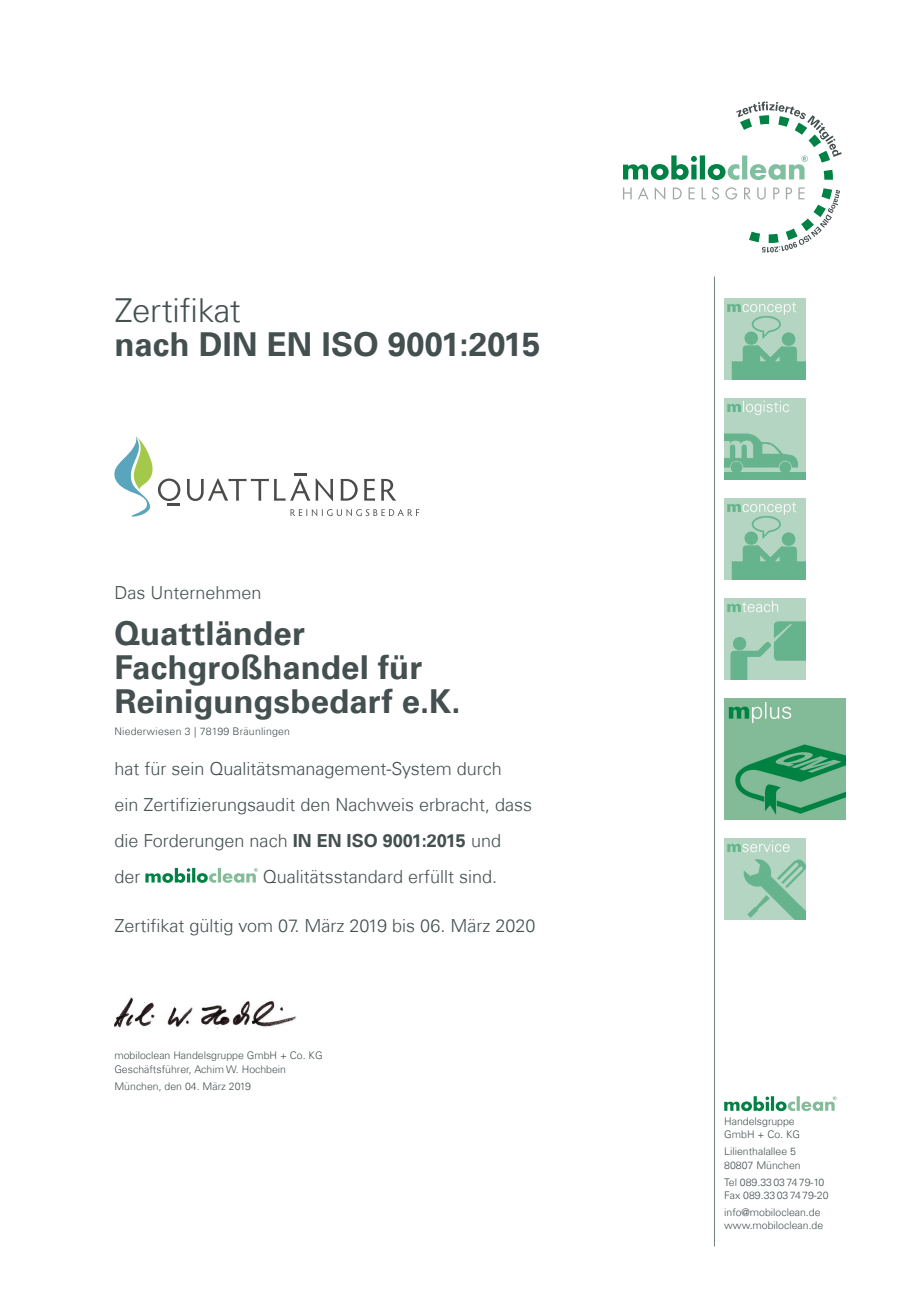
<style>
.page{position:relative;width:919px;height:1289px;background:#fff}
.page>*{position:absolute;margin:0;border:0;box-sizing:border-box;transform-origin:0 0}
._002_Firma{font:700 33px/33.8px "Univers Com 65";color:#444f50}
._001_gemeinsamm_star{font:700 33px/33.8px "Univers Com 65";color:#444f50}
._001_fließ{font:300 18px/36px "Univers Com 45";color:#444f50}
._003_adresse_li_7_9{font:300 10.5px/13.5px "Univers Com 45";color:#444f50}
._003_adresse_li_7_9-2{font:300 10.5px "Univers Com 45";letter-spacing:.02em;color:#444f50}
.s1{font-family:"Univers Com 45";font-weight:300}
.s2{font-family:"Univers Com 65";font-weight:700}
</style>
<div class="page">
<svg style="left:340px;top:479px;width:17px;height:21px"></svg>
<svg style="left:364px;top:479px;width:11px;height:21px"></svg>
<svg style="left:381px;top:479px;width:15px;height:21px"></svg>
<svg style="left:187px;top:474px;width:146px;height:27px"></svg>
<svg style="left:114px;top:436px;width:66px;height:80px"></svg>
<svg style="left:290px;top:509px;width:129px;height:7px"></svg>
<svg style="left:145px;top:867px;width:113px;height:15px"></svg>
<img style="left:114px;top:997px;width:182px;height:32px">
<svg style="left:623px;top:102px;width:218px;height:78px"></svg>
<svg style="left:623px;top:187px;width:216px;height:65px"></svg>
<hr style="left:714px;top:276px;width:1px;height:970px;background:#737e7f">
<img style="left:724px;top:298px;width:81px;height:81px">
<img style="left:724px;top:398px;width:81px;height:81px">
<img style="left:724px;top:698px;width:121px;height:121px">
<img style="left:724px;top:838px;width:81px;height:81px">
<img style="left:724px;top:598px;width:81px;height:81px">
<img style="left:724px;top:498px;width:81px;height:81px">
<svg style="left:724px;top:1096px;width:112px;height:15px"></svg>
<p class="_001_gemeinsamm_star" style="left:114px;top:294px;width:427px"><span class="s1">Zertifikat<br></span>nach DIN EN ISO 9001:2015</p>
<p class="_001_fließ" style="left:114px;top:574px;width:149px">Das Unternehmen</p>
<p class="_002_Firma" style="left:114px;top:617px;width:348px">Quattländer<br>Fachgroßhandel für<br>Reinigungsbedarf e.K.</p>
<p class="_003_adresse_li_7_9-2" style="left:114px;top:725px;width:177px">Niederwiesen 3 | 78199 Bräunlingen</p>
<p class="_001_fließ" style="left:114px;top:750px;width:419px">hat für sein Qualitätsmanagement-System durch<br>ein Zertifizierungsaudit den Nachweis erbracht, dass die Forderungen nach <span class="s2">IN EN ISO 9001:2015</span> und<br>der</p>
<p class="_001_fließ" style="left:263px;top:858px;width:236px">Qualitätsstandard erfüllt sind.</p>
<p class="_001_fließ" style="left:114px;top:907px;width:422px">Zertifikat gültig vom 07. März 2019 bis 06. März 2020</p>
<p class="_003_adresse_li_7_9" style="left:114px;top:1048px;width:210px">mobiloclean Handelsgruppe GmbH + Co. KG<br>Geschäftsführer, Achim W. Hochbein</p>
<p class="_003_adresse_li_7_9" style="left:114px;top:1079px;width:138px">München, den 04. März 2019</p>
<p class="_003_adresse_li_7_9" style="left:724px;top:1114px;width:77px">Handelsgruppe<br>GmbH + Co. KG</p>
<p class="_003_adresse_li_7_9" style="left:724px;top:1144px;width:78px">Lilienthalallee 5<br>80807 München</p>
<p class="_003_adresse_li_7_9" style="left:724px;top:1174px;width:106px">Tel 089.33037479-10<br>Fax 089.33037479-20</p>
<p class="_003_adresse_li_7_9" style="left:724px;top:1205px;width:100px">info@mobiloclean.de www.mobiloclean.de</p>
</div>
